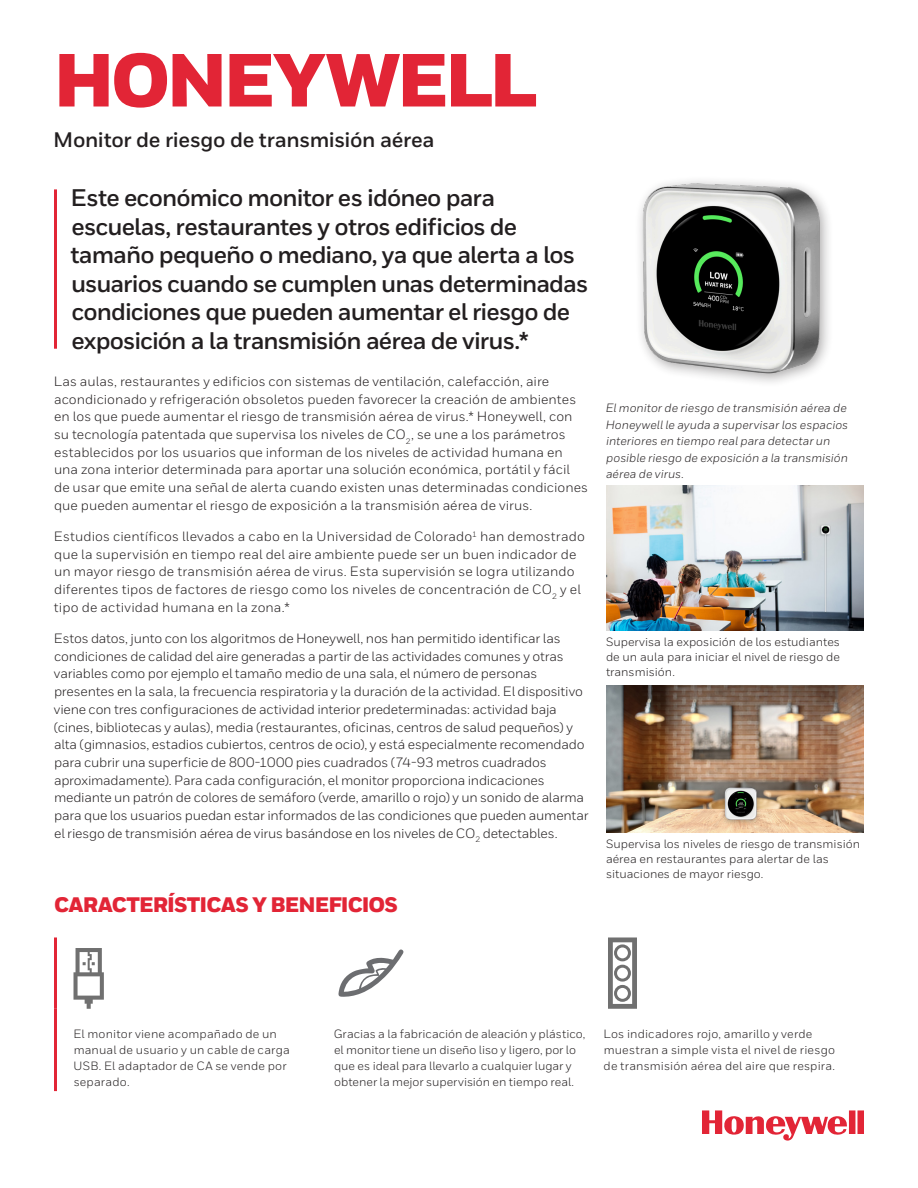
<style>
.page{position:relative;width:918px;height:1188px;background:#fff}
.page>*{position:absolute;margin:0;border:0;box-sizing:border-box;transform-origin:0 0}
.Title_50_40__T{font:900 75px "Honeywell Sans";letter-spacing:-.055em;color:#e22536}
.Intro_Body{font:700 24px/28.5px "Honeywell Sans";letter-spacing:-.04em;color:#231f20}
.Subtitle__indent_for{font:700 21px "Honeywell Sans";letter-spacing:-.015em;color:#231f20}
.Datasheet__Feature_H{font:900 21px "Honeywell Sans";letter-spacing:-.04em;color:#e22536}
.Body__9_13_pt{font:13.5px/17.7px "Honeywell Sans";letter-spacing:-.005em;color:#231f20}
.Datasheet__Feature_B{font:12px/15.8px "Honeywell Sans";color:#231f20}
.Caption__8_11{font:italic 12px/16.5px "Honeywell Sans";color:#231f20}
</style>
<div class="page">
<svg style="left:702px;top:1110px;width:162px;height:31px"></svg>
<hr style="left:54px;top:937px;width:3px;height:72px;background:#e22536">
<hr style="left:54px;top:1009px;width:3px;height:82px;background:#e22536">
<svg style="left:74px;top:948px;width:30px;height:61px"></svg>
<svg style="left:338px;top:949px;width:66px;height:48px"></svg>
<svg style="left:608px;top:937px;width:29px;height:72px"></svg>
<div style="left:616px;top:946px;width:13px;height:14px;background:#fff;border-radius:50%"></div>
<div style="left:614px;top:944px;width:17px;height:17px;border:3px solid #707070;border-radius:50%"></div>
<div style="left:616px;top:966px;width:13px;height:14px;background:#fff;border-radius:50%"></div>
<div style="left:614px;top:965px;width:17px;height:17px;border:3px solid #707070;border-radius:50%"></div>
<div style="left:616px;top:986px;width:13px;height:14px;background:#fff;border-radius:50%"></div>
<div style="left:614px;top:985px;width:17px;height:17px;border:3px solid #707070;border-radius:50%"></div>
<hr style="left:54px;top:189px;width:3px;height:160px;background:#e22536">
<div style="left:635px;top:176px;width:199px;height:212px;background:#231f20;opacity:.4"></div>
<img style="left:635px;top:176px;width:189px;height:202px">
<img style="left:606px;top:485px;width:258px;height:146px">
<img style="left:606px;top:685px;width:258px;height:148px">
<p class="Title_50_40__T" style="left:53px;top:34px;width:486px">HONEYWELL</p>
<p class="Subtitle__indent_for" style="left:53px;top:127px;width:383px">Monitor de riesgo de transmisión aérea</p>
<p class="Intro_Body" style="left:70px;top:184px;width:519px">Este económico monitor es idóneo para escuelas, restaurantes y otros edificios de tamaño pequeño o mediano, ya que alerta a los usuarios cuando se cumplen unas determinadas condiciones que pueden aumentar el riesgo de exposición a la transmisión aérea de virus.*</p>
<p class="Body__9_13_pt" style="left:54px;top:372px;width:536px">Las aulas, restaurantes y edificios con sistemas de ventilación, calefacción, aire acondicionado y refrigeración obsoletos pueden favorecer la creación de ambientes en los que puede aumentar el riesgo de transmisión aérea de virus.* Honeywell, con su tecnología patentada que supervisa los niveles de CO<sub>2</sub>, se une a los parámetros establecidos por los usuarios que informan de los niveles de actividad humana en una zona interior determinada para aportar una solución económica, portátil y fácil de usar que emite una señal de alerta cuando existen unas determinadas condiciones que pueden aumentar el riesgo de exposición a la transmisión aérea de virus.</p>
<p class="Body__9_13_pt" style="left:54px;top:528px;width:533px">Estudios científicos llevados a cabo en la Universidad de Colorado<sup>1</sup> han demostrado que la supervisión en tiempo real del aire ambiente puede ser un buen indicador de un mayor riesgo de transmisión aérea de virus. Esta supervisión se logra utilizando diferentes tipos de factores de riesgo como los niveles de concentración de CO<sub>2</sub> y el tipo de actividad humana en la zona.*</p>
<p class="Body__9_13_pt" style="left:54px;top:630px;width:536px">Estos datos, junto con los algoritmos de Honeywell, nos han permitido identificar las condiciones de calidad del aire generadas a partir de las actividades comunes y otras variables como por ejemplo el tamaño medio de una sala, el número de personas presentes en la sala, la frecuencia respiratoria y la duración de la actividad. El dispositivo viene con tres configuraciones de actividad interior predeterminadas: actividad baja (cines, bibliotecas y aulas), media (restaurantes, oficinas, centros de salud pequeños) y alta (gimnasios, estadios cubiertos, centros de ocio), y está especialmente recomendado para cubrir una superficie de 800-1000 pies cuadrados (74-93 metros cuadrados aproximadamente). Para cada configuración, el monitor proporciona indicaciones mediante un patrón de colores de semáforo (verde, amarillo o rojo) y un sonido de alarma para que los usuarios puedan estar informados de las condiciones que pueden aumentar el riesgo de transmisión aérea de virus basándose en los niveles de CO<sub>2</sub> detectables.</p>
<p class="Datasheet__Feature_H" style="left:54px;top:892px;width:345px">CARACTERÍSTICAS Y BENEFICIOS</p>
<p class="Caption__8_11" style="left:606px;top:400px;width:244px">El monitor de riesgo de transmisión aérea de Honeywell le ayuda a supervisar los espacios interiores en tiempo real para detectar un posible riesgo de exposición a la transmisión aérea de virus.</p>
<p class="Datasheet__Feature_B" style="left:606px;top:634px;width:236px;line-height:15px;text-align:justify">Supervisa la exposición de los estudiantes de un aula para iniciar el nivel de riesgo de transmisión.</p>
<p class="Datasheet__Feature_B" style="left:606px;top:836px;width:256px;line-height:15px">Supervisa los niveles de riesgo de transmisión aérea en restaurantes para alertar de las situaciones de mayor riesgo.</p>
<p class="Datasheet__Feature_B" style="left:73px;top:1026px;width:218px">El monitor viene acompañado de un manual de usuario y un cable de carga<br>USB. El adaptador de CA se vende por separado.</p>
<p class="Datasheet__Feature_B" style="left:334px;top:1026px;width:253px">Gracias a la fabricación de aleación y plástico, el monitor tiene un diseño liso y ligero, por lo que es ideal para llevarlo a cualquier lugar y obtener la mejor supervisión en tiempo real.</p>
<p class="Datasheet__Feature_B" style="left:603px;top:1026px;width:233px">Los indicadores rojo, amarillo y verde muestran a simple vista el nivel de riesgo de transmisión aérea del aire que respira.</p>
</div>
